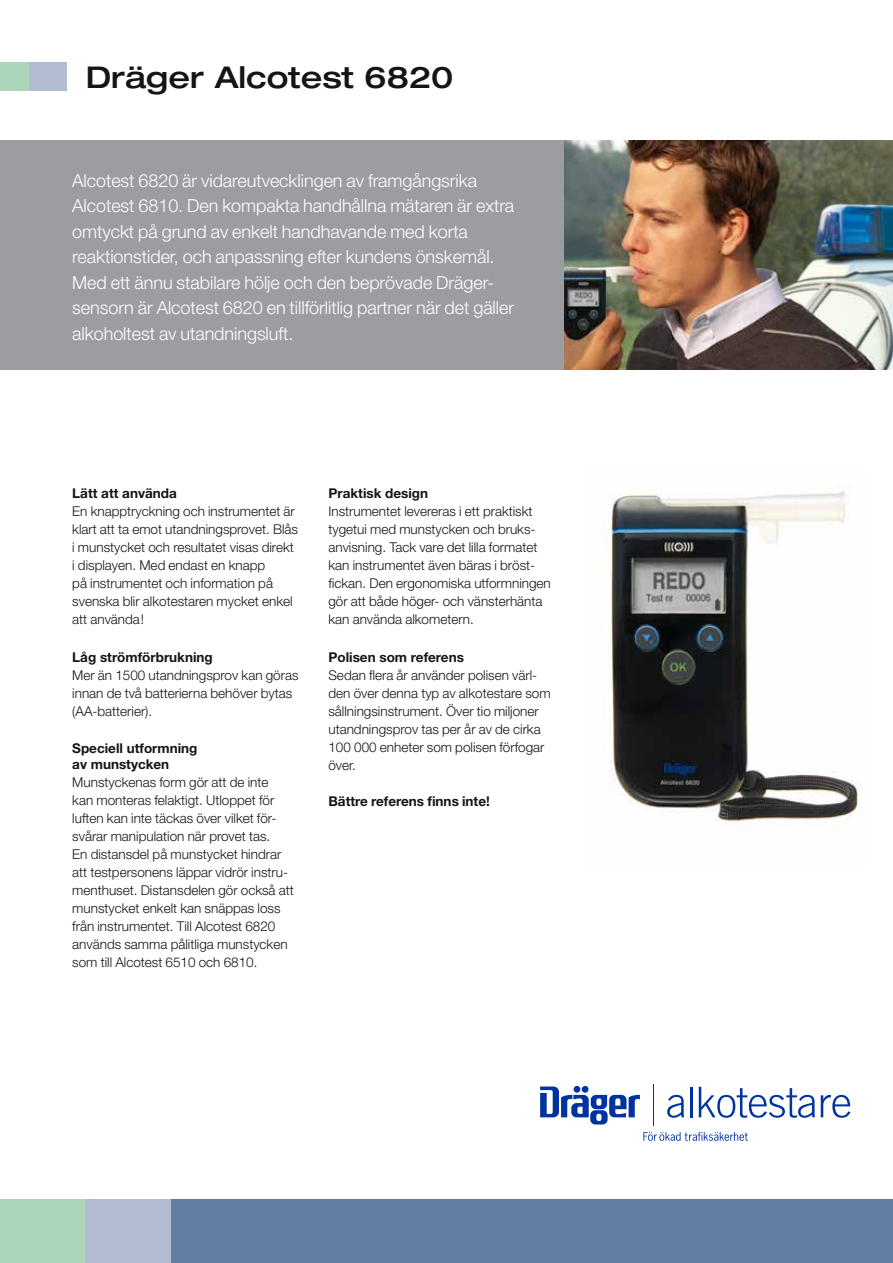
<style>
.page{position:relative;width:893px;height:1263px;background:#fff}
.page>*{position:absolute;margin:0;border:0;box-sizing:border-box;transform-origin:0 0}
.t1{font:500 expanded 30px "Helvetica Neue";color:#161513}
.t2{font:300 18px/25.5px "Helvetica Neue";letter-spacing:-.005em;color:#fff}
.t3{font:300 13.5px/18px "Helvetica Neue";color:#161513}
.t4{font:700 13.5px/16.2px "Helvetica Neue";color:#161513}
</style>
<div class="page">
<img style="left:564px;top:140px;width:329px;height:229px">
<div style="left:0;top:140px;width:564px;height:229px;background:#9b9da2"></div>
<div style="left:0;top:1199px;width:893px;height:64px;background:#617fa1"></div>
<div style="left:0;top:1199px;width:85px;height:64px;background:#acd6ba"></div>
<div style="left:85px;top:1199px;width:85px;height:64px;background:#b2bcd1"></div>
<div style="left:0;top:63px;width:29px;height:28px;background:#acd6ba"></div>
<div style="left:29px;top:63px;width:38px;height:28px;background:#b2bcd1"></div>
<svg style="left:540px;top:1086px;width:100px;height:38px"></svg>
<div style="left:574px;top:1086px;width:6px;height:7px;background:#0033a0;border-radius:50%"></div>
<div style="left:582px;top:1086px;width:6px;height:7px;background:#0033a0;border-radius:50%"></div>
<hr style="left:653px;top:1084px;width:1px;height:42px;background:#0033a0">
<svg style="left:667px;top:1095px;width:17px;height:23px"></svg>
<hr style="left:690px;top:1087px;width:2px;height:30px;background:#0033a0">
<svg style="left:699px;top:1087px;width:116px;height:31px"></svg>
<svg style="left:821px;top:1095px;width:29px;height:23px"></svg>
<svg style="left:643px;top:1132px;width:105px;height:9px"></svg>
<img style="left:602px;top:486px;width:259px;height:340px">
<h1 class="t1" style="left:86px;top:59px;width:369px">Dräger Alcotest 6820</h1>
<p class="t2" style="left:72px;top:167px;width:443px">Alcotest 6820 är vidareutvecklingen av framgångsrika Alcotest 6810. Den kompakta handhållna mätaren är extra omtyckt på grund av enkelt handhavande med korta reaktionstider, och anpassning efter kundens önskemål.<br>Med ett ännu stabilare hölje och den beprövade Dräger&shy;sensorn är Alcotest 6820 en tillförlitlig partner när det gäller alkoholtest av utandningsluft.</p>
<p class="t4" style="left:72px;top:485px;width:106px">Lätt att använda</p>
<p class="t3" style="left:72px;top:502px;width:227px">En knapptryckning och instrumentet är klart att ta emot utandningsprovet. Blås i munstycket och resultatet visas direkt i displayen. Med endast en knapp<br>på instrumentet och information på svenska blir alkotestaren mycket enkel att använda!</p>
<p class="t4" style="left:72px;top:648px;width:142px">Låg strömförbrukning</p>
<p class="t3" style="left:72px;top:665px;width:228px">Mer än 1500 utandningsprov kan göras innan de två batterierna behöver bytas (AA-batterier).</p>
<p class="t4" style="left:72px;top:740px;width:127px">Speciell utformning av munstycken</p>
<p class="t3" style="left:72px;top:773px;width:223px">Munstyckenas form gör att de inte<br>kan monteras felaktigt. Utloppet för luften kan inte täckas över vilket för&shy;svårar manipulation när provet tas.<br>En distansdel på munstycket hindrar att testpersonens läppar vidrör instru&shy;menthuset. Distansdelen gör också att munstycket enkelt kan snäppas loss från instrumentet. Till Alcotest 6820 används samma pålitliga munstycken som till Alcotest 6510 och 6810.</p>
<p class="t4" style="left:328px;top:485px;width:101px">Praktisk design</p>
<p class="t3" style="left:328px;top:502px;width:224px">Instrumentet levereras i ett praktiskt tygetui med munstycken och bruks&shy;anvisning. Tack vare det lilla formatet kan instrumentet även bäras i bröst&shy;fickan. Den ergonomiska utformningen gör att både höger- och vänsterhänta kan använda alkometern.</p>
<p class="t4" style="left:328px;top:648px;width:137px">Polisen som referens</p>
<p class="t3" style="left:328px;top:665px;width:224px">Sedan flera år använder polisen värl&shy;den över denna typ av alkotestare som sållningsinstrument. Över tio miljoner utandningsprov tas per år av de cirka<br>100 000 enheter som polisen förfogar över.</p>
<p class="t4" style="left:328px;top:792px;width:163px">Bättre referens finns inte!</p>
</div>
